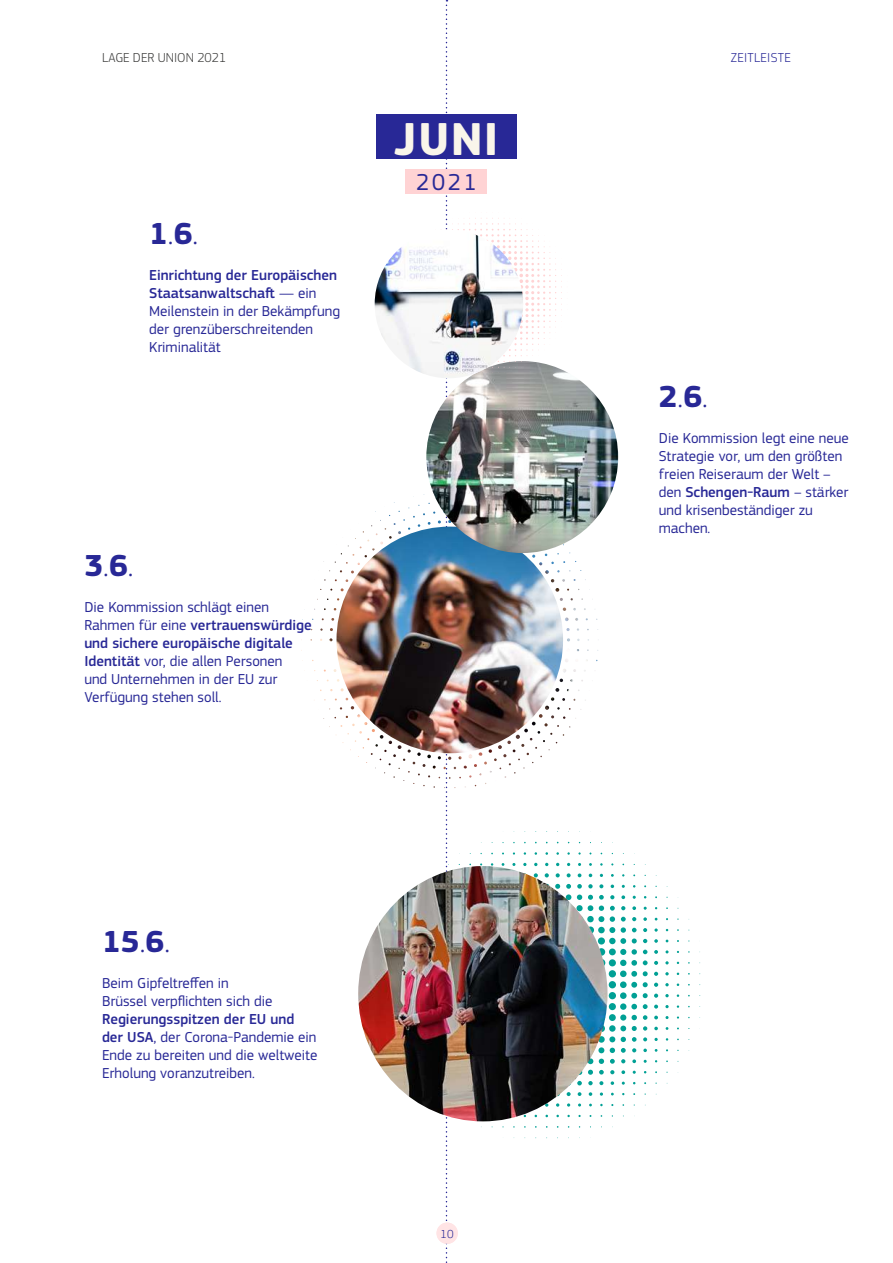
<style>
.page{position:relative;width:893px;height:1263px;background:#fff}
.page>*{position:absolute;margin:0;border:0;box-sizing:border-box;transform-origin:0 0}
.t1{font:700 48px "EC Square Sans Pro";color:#f9f5ea}
.t2{font:700 31.65px "EC Square Sans Pro";color:#282896}
.t3{font:24px "EC Square Sans Pro";color:#282896}
.t4{font:15px/18px "EC Square Sans Pro";color:#282896}
.t5{font:300 13.5px "EC Square Sans Pro";color:#3c3c3b}
.t6{font:300 13.5px "EC Square Sans Pro";letter-spacing:.02em;color:#282896}
.t7{font:300 12.15px "EC Square Sans Pro";color:#282896}
.s1{font-weight:300}
.s2{font-weight:500}
</style>
<div class="page">
<img style="left:336px;top:527px;width:227px;height:226px;border-radius:113px">
<svg style="left:567px;top:831px;width:133px;height:307px"></svg>
<img style="left:358px;top:866px;width:249px;height:255px">
<img style="left:426px;top:361px;width:192px;height:192px;border-radius:96px">
<img style="left:406px;top:0;width:161px;height:1263px">
<img style="left:375px;top:230px;width:148px;height:148px;border-radius:74px">
<div style="left:376px;top:114px;width:141px;height:45px;background:#282896"></div>
<div style="left:406px;top:169px;width:81px;height:25px;background:#ffd3d4"></div>
<div style="left:437px;top:1222px;width:21px;height:22px;background:#ffe4e5;border-radius:50%"></div>
<p class="t5" style="left:102px;top:50px;width:126px">LAGE DER UNION 2021</p>
<p class="t6" style="left:731px;top:50px;width:61px">ZEITLEISTE</p>
<h2 class="t2" style="left:149px;top:215px;width:51px">1<span class="s1">.</span>6<span class="s1">.</span></h2>
<p class="t4" style="left:149px;top:267px;width:192px"><span class="s2">Einrichtung der Europäischen<br>Staatsanwaltschaft</span> — ein<br>Meilenstein in der Bekämpfung der grenzüberschreitenden<br>Kriminalität</p>
<h1 class="t1" style="left:395px;top:110px;width:105px">JUNI</h1>
<h3 class="t3" style="left:416px;top:169px;width:62px">2021</h3>
<h2 class="t2" style="left:84px;top:547px;width:51px">3<span class="s1">.</span>6<span class="s1">.</span></h2>
<p class="t4" style="left:84px;top:598px;width:229px">Die Kommission schlägt einen<br>Rahmen für eine <span class="s2">vertrauenswürdige und sichere europäische digitale<br>Identität</span> vor, die allen Personen<br>und Unternehmen in der EU zur<br>Verfügung stehen soll.</p>
<h2 class="t2" style="left:102px;top:922px;width:70px">15<span class="s1">.</span>6<span class="s1">.</span></h2>
<p class="t4" style="left:102px;top:974px;width:172px">Beim Gipfeltreffen in<br>Brüssel verpflichten sich die</p>
<p class="t4" style="left:102px;top:1010px;width:217px"><span class="s2">Regierungsspitzen der EU und der USA</span>, der Corona-Pandemie ein<br>Ende zu bereiten und die weltweite<br>Erholung voranzutreiben.</p>
<p class="t7" style="left:440px;top:1226px;width:15px">10</p>
<h2 class="t2" style="left:659px;top:378px;width:51px">2<span class="s1">.</span>6<span class="s1">.</span></h2>
<p class="t4" style="left:659px;top:429px;width:192px">Die Kommission legt eine neue<br>Strategie vor, um den größten freien Reiseraum der Welt – den <span class="s2">Schengen-Raum</span> – stärker und krisenbeständiger zu machen.</p>
</div>
